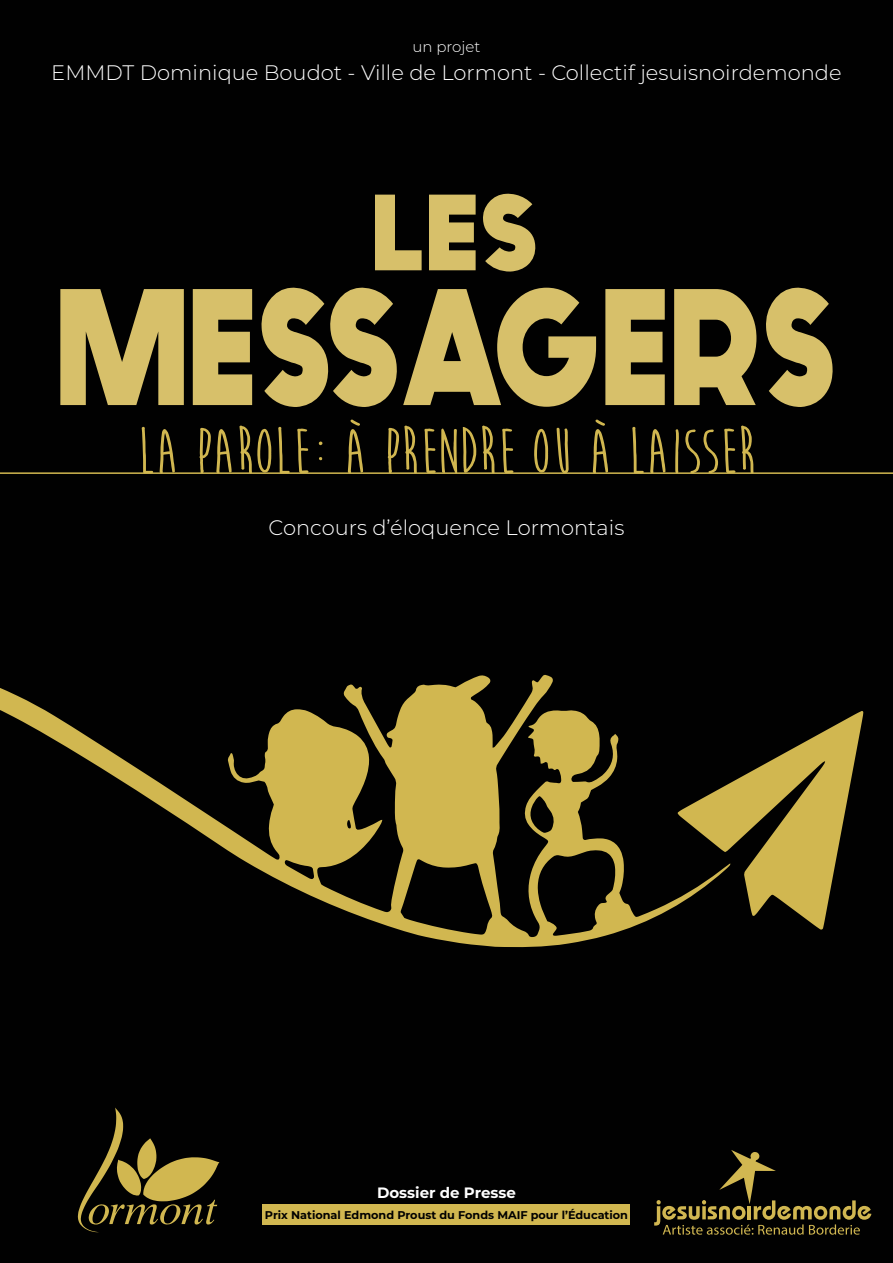
<style>
.page{position:relative;width:893px;height:1263px;background:#000}
.page>*{position:absolute;margin:0;border:0;box-sizing:border-box;transform-origin:0 0}
.t1{font:700 165.6px "Generica";color:#d7c06a;scale:.83 1}
.t2{font:700 108px "Generica";color:#d7c06a}
.t3{font:700 64.5px "Moon Flower";color:#d1b750}
.t4{font:300 21px "Montserrat";color:#fff}
.t5{font:700 15px "Montserrat";color:#fff}
.t6{font:300 15px "Montserrat";color:#fff}
.t7{font:700 11.25px "Montserrat";color:#000}
</style>
<div class="page">
<hr style="left:0;top:472px;width:893px;height:2px;background:#d1b750">
<div style="left:263px;top:1204px;width:367px;height:20px;background:#d1b750"></div>
<svg style="left:0;top:674px;width:678px;height:274px"></svg>
<svg style="left:678px;top:711px;width:186px;height:219px"></svg>
<svg style="left:654px;top:1150px;width:217px;height:85px"></svg>
<svg style="left:78px;top:1108px;width:141px;height:124px"></svg>
<p class="t6" style="left:412px;top:37px;width:70px">un projet</p>
<p class="t4" style="left:51px;top:58px;width:792px">EMMDT Dominique Boudot - Ville de Lormont - Collectif jesuisnoirdemonde</p>
<h2 class="t2" style="left:371px;top:168px;width:169px">LES</h2>
<h1 class="t1" style="left:56px;top:248px;width:943px">MESSAGERS</h1>
<h3 class="t3" style="left:137px;top:418px;width:620px">LA PAROLE: À PRENDRE OU À LAISSER</h3>
<p class="t4" style="left:269px;top:513px;width:357px">Concours d’éloquence Lormontais</p>
<p class="t5" style="left:377px;top:1182px;width:140px">Dossier de Presse</p>
<p class="t7" style="left:265px;top:1207px;width:365px">Prix National Edmond Proust du Fonds MAIF pour l’Éducation</p>
</div>
